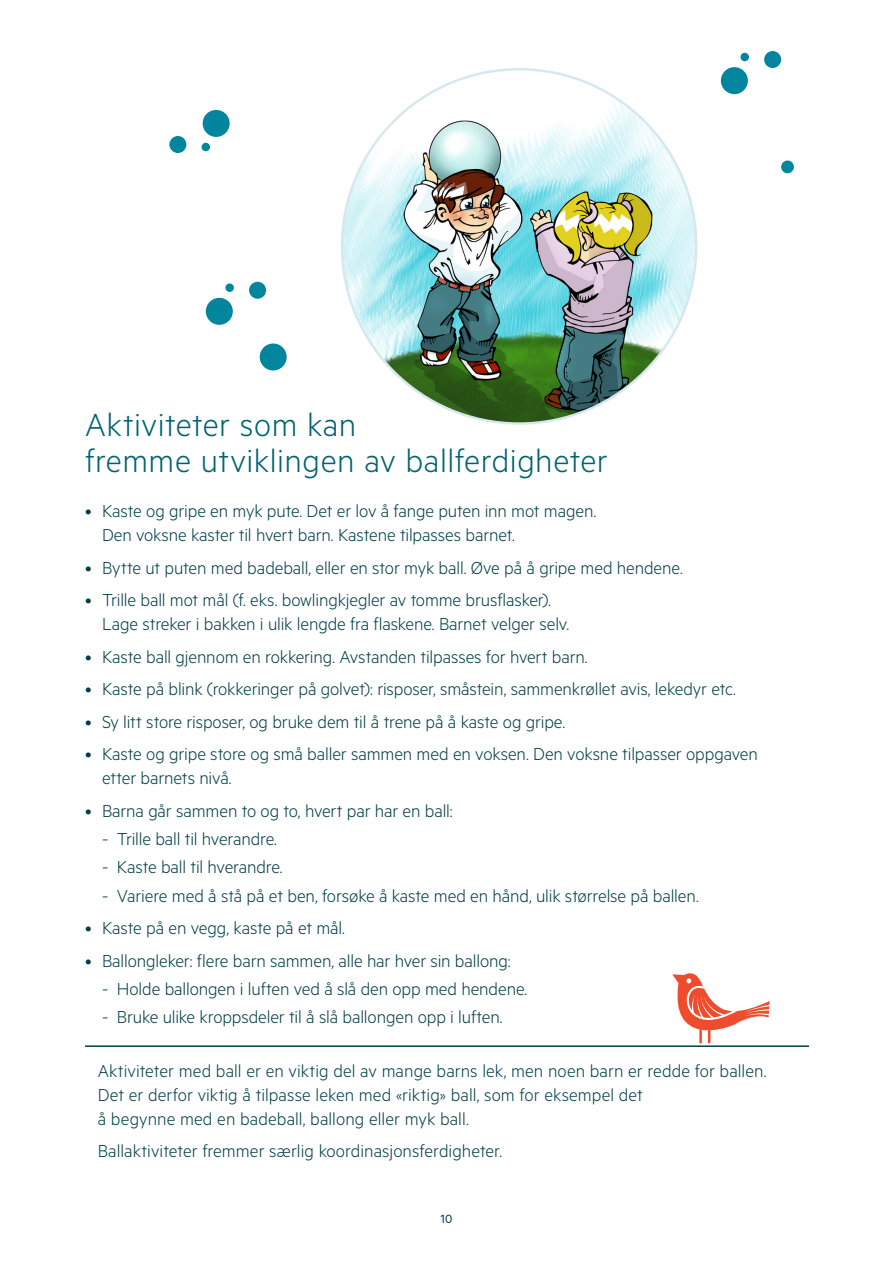
<style>
.page{position:relative;width:893px;height:1263px;background:#fff}
.page>*{position:absolute;margin:0;border:0;box-sizing:border-box;transform-origin:0 0}
.HiB_tekst_Metric_lig{font:300 36px/36px "Metric";letter-spacing:.015em;color:#006370}
.HiB_tekst_Metric_lig-2{font:300 19.5px/24px "Metric";letter-spacing:-.005em;color:#003e47}
.t1{font:13.5px "Metric";color:#003e47}
</style>
<div class="page">
<hr style="left:85px;top:1045px;width:724px;height:2px;background:#003e47">
<svg style="left:672px;top:973px;width:98px;height:71px"></svg>
<img style="left:342px;top:94px;width:354px;height:328px">
<div style="left:764px;top:51px;width:17px;height:17px;background:#03859d;border-radius:50%"></div>
<div style="left:721px;top:67px;width:27px;height:27px;background:#03859d;border-radius:50%"></div>
<div style="left:740px;top:53px;width:9px;height:8px;background:#03859d;border-radius:50%"></div>
<div style="left:781px;top:161px;width:13px;height:12px;background:#03859d;border-radius:50%"></div>
<div style="left:169px;top:136px;width:17px;height:17px;background:#03859d;border-radius:50%"></div>
<div style="left:203px;top:110px;width:27px;height:27px;background:#03859d;border-radius:50%"></div>
<div style="left:202px;top:143px;width:8px;height:8px;background:#03859d;border-radius:50%"></div>
<div style="left:249px;top:282px;width:17px;height:17px;background:#03859d;border-radius:50%"></div>
<div style="left:206px;top:298px;width:27px;height:27px;background:#03859d;border-radius:50%"></div>
<div style="left:260px;top:343px;width:27px;height:27px;background:#03859d;border-radius:50%"></div>
<div style="left:225px;top:283px;width:9px;height:9px;background:#03859d;border-radius:50%"></div>
<p class="HiB_tekst_Metric_lig" style="left:85px;top:405px;width:524px">Aktiviteter som kan<br>fremme utviklingen av ballferdigheter</p>
<p class="HiB_tekst_Metric_lig-2" style="left:102px;top:498px;width:496px;text-indent:-17px">• Kaste og gripe en myk pute. Det er lov å fange puten inn mot magen.<br>Den voksne kaster til hvert barn. Kastene tilpasses barnet.</p>
<p class="HiB_tekst_Metric_lig-2" style="left:85px;top:555px;width:599px">• Bytte ut puten med badeball, eller en stor myk ball. Øve på å gripe med hendene.</p>
<p class="HiB_tekst_Metric_lig-2" style="left:102px;top:587px;width:469px;text-indent:-17px">• Trille ball mot mål (f. eks. bowlingkjegler av tomme brusflasker).<br>Lage streker i bakken i ulik lengde fra flaskene. Barnet velger selv.</p>
<p class="HiB_tekst_Metric_lig-2" style="left:85px;top:644px;width:504px">• Kaste ball gjennom en rokkering. Avstanden tilpasses for hvert barn.</p>
<p class="HiB_tekst_Metric_lig-2" style="left:85px;top:676px;width:652px">• Kaste på blink (rokkeringer på golvet): risposer, småstein, sammenkrøllet avis, lekedyr etc.</p>
<p class="HiB_tekst_Metric_lig-2" style="left:85px;top:709px;width:482px">• Sy litt store risposer, og bruke dem til å trene på å kaste og gripe.</p>
<p class="HiB_tekst_Metric_lig-2" style="left:102px;top:741px;width:657px;text-indent:-17px">• Kaste og gripe store og små baller sammen med en voksen. Den voksne tilpasser oppgaven etter barnets nivå.</p>
<p class="HiB_tekst_Metric_lig-2" style="left:85px;top:798px;width:369px">• Barna går sammen to og to, hvert par har en ball:</p>
<p class="HiB_tekst_Metric_lig-2" style="left:102px;top:826px;width:176px">- Trille ball til hverandre.</p>
<p class="HiB_tekst_Metric_lig-2" style="left:102px;top:854px;width:182px">- Kaste ball til hverandre.</p>
<p class="HiB_tekst_Metric_lig-2" style="left:102px;top:882px;width:598px">- Variere med å stå på et ben, forsøke å kaste med en hånd, ulik størrelse på ballen.</p>
<p class="HiB_tekst_Metric_lig-2" style="left:85px;top:915px;width:261px">• Kaste på en vegg, kaste på et mål.</p>
<p class="HiB_tekst_Metric_lig-2" style="left:85px;top:947px;width:427px">• Ballongleker: flere barn sammen, alle har hver sin ballong:</p>
<p class="HiB_tekst_Metric_lig-2" style="left:102px;top:976px;width:427px">- Holde ballongen i luften ved å slå den opp med hendene.</p>
<p class="HiB_tekst_Metric_lig-2" style="left:102px;top:1004px;width:402px">- Bruke ulike kroppsdeler til å slå ballongen opp i luften.</p>
<p class="HiB_tekst_Metric_lig-2" style="left:98px;top:1058px;width:670px">Aktiviteter med ball er en viktig del av mange barns lek, men noen barn er redde for ballen.<br>Det er derfor viktig å tilpasse leken med «riktig» ball, som for eksempel det<br>å begynne med en badeball, ballong eller myk ball.</p>
<p class="HiB_tekst_Metric_lig-2" style="left:98px;top:1138px;width:406px">Ballaktiviteter fremmer særlig koordinasjonsferdigheter.</p>
<p class="t1" style="left:441px;top:1211px;width:13px">10</p>
</div>
